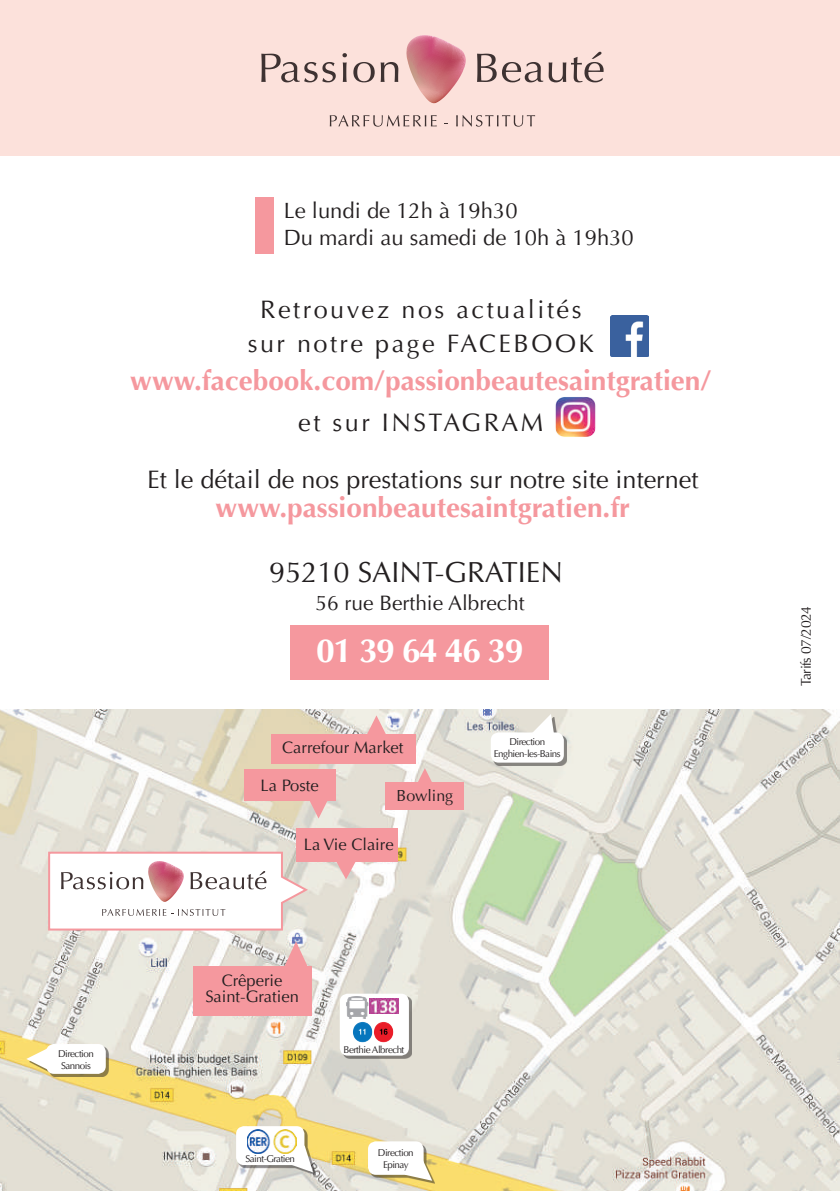
<style>
.page{position:relative;width:840px;height:1191px;background:#fff}
.page>*{position:absolute;margin:0;border:0;box-sizing:border-box;transform-origin:0 0}
.t1{font:700 33.8px "Optima LT";letter-spacing:-.04em;color:#fff}
.t2{font:28.8px "Optima LT";color:#231f20}
.t3{font:700 28px "Optima LT";color:#f5989e}
.t4{font:25.2px/34.6px "Optima LT";letter-spacing:.095em;color:#231f20;text-align:center}
.t5{font:25.2px "Optima LT";color:#231f20}
.t6{font:22px/26.4px "Optima LT";color:#231f20}
.t7{font:20.8px "Optima LT";color:#231f20}
.t8{font:16.6px/16.6px "Optima LT";color:#231f20;text-align:center}
.t9{font:16px "Optima LT";color:#231f20}
.t10{font:14px "Optima LT";letter-spacing:-.03em;color:#231f20}
.t11{font:9.8px/11.8px "Optima LT";letter-spacing:-.05em;color:#231f20;text-align:center}
</style>
<div class="page">
<img style="left:0;top:710px;width:839px;height:481px">
<div style="left:192px;top:966px;width:119px;height:49px;background:#f5989e"></div>
<svg style="left:283px;top:941px;width:25px;height:25px"></svg>
<div style="left:296px;top:828px;width:102px;height:33px;background:#f5989e"></div>
<svg style="left:333px;top:861px;width:25px;height:18px"></svg>
<div style="left:0;top:0;width:839px;height:155px;background:#fce1db"></div>
<div style="left:290px;top:625px;width:259px;height:54px;background:#f5989e"></div>
<div style="left:385px;top:783px;width:79px;height:27px;background:#f5989e"></div>
<svg style="left:412px;top:768px;width:25px;height:15px"></svg>
<div style="left:244px;top:769px;width:91px;height:32px;background:#f5989e"></div>
<svg style="left:307px;top:801px;width:23px;height:17px"></svg>
<div style="left:271px;top:734px;width:144px;height:30px;background:#f5989e"></div>
<svg style="left:363px;top:715px;width:26px;height:19px"></svg>
<div style="left:342px;top:996px;width:69px;height:62px;background:#231f20;opacity:.5"></div>
<div style="left:339px;top:993px;width:69px;height:62px;background:#fff;border-radius:8px"></div>
<img style="left:346px;top:996px;width:22px;height:22px">
<img style="left:369px;top:998px;width:29px;height:15px">
<img style="left:353px;top:1022px;width:40px;height:20px">
<div style="left:239px;top:1128px;width:77px;height:47px;background:#231f20;opacity:.5"></div>
<div style="left:236px;top:1126px;width:68px;height:39px;background:#fff;border-radius:8px"></div>
<svg style="left:286px;top:1145px;width:27px;height:27px"></svg>
<img style="left:247px;top:1129px;width:49px;height:24px">
<div style="left:493px;top:716px;width:73px;height:49px;background:#231f20;opacity:.5"></div>
<div style="left:490px;top:732px;width:73px;height:30px;background:#fff;border-radius:8px"></div>
<svg style="left:530px;top:714px;width:25px;height:19px"></svg>
<div style="left:370px;top:1144px;width:65px;height:39px;background:#231f20;opacity:.5"></div>
<div style="left:368px;top:1141px;width:55px;height:33px;background:#fff;border-radius:8px"></div>
<svg style="left:404px;top:1155px;width:28px;height:25px"></svg>
<div style="left:29px;top:1046px;width:80px;height:30px;background:#231f20;opacity:.5"></div>
<div style="left:46px;top:1044px;width:60px;height:29px;background:#fff;border-radius:8px"></div>
<svg style="left:26px;top:1046px;width:23px;height:25px"></svg>
<img style="left:610px;top:315px;width:38px;height:41px">
<img style="left:555px;top:397px;width:41px;height:40px">
<svg style="left:261px;top:54px;width:74px;height:28px"></svg>
<svg style="left:342px;top:53px;width:5px;height:29px"></svg>
<svg style="left:353px;top:62px;width:21px;height:20px"></svg>
<svg style="left:380px;top:62px;width:18px;height:20px"></svg>
<svg style="left:477px;top:52px;width:126px;height:30px"></svg>
<svg style="left:406px;top:35px;width:59px;height:68px"></svg>
<svg style="left:329px;top:115px;width:107px;height:12px"></svg>
<svg style="left:456px;top:115px;width:79px;height:12px"></svg>
<svg style="left:47px;top:850px;width:263px;height:81px"></svg>
<div style="left:255px;top:197px;width:19px;height:57px;background:#f5989e"></div>
<h3 class="t6" style="left:283px;top:198px;width:351px">Le lundi de 12h à 19h30<br>Du mardi au samedi de 10h à 19h30</h3>
<h3 class="t4" style="left:247px;top:292px;width:347px">Retrouvez nos actualités sur notre page FACEBOOK</h3>
<h3 class="t3" style="left:130px;top:364px;width:582px">www.facebook.com/passionbeautesaintgratien/</h3>
<h3 class="t4" style="left:298px;top:406px;width:246px">et sur INSTAGRAM</h3>
<h3 class="t5" style="left:147px;top:465px;width:552px">Et le détail de nos prestations sur notre site internet</h3>
<h3 class="t3" style="left:215px;top:491px;width:416px">www.passionbeautesaintgratien.fr</h3>
<h2 class="t2" style="left:269px;top:556px;width:295px">95210 SAINT-GRATIEN</h2>
<h3 class="t7" style="left:315px;top:591px;width:210px">56 rue Berthie Albrecht</h3>
<h1 class="t1" style="left:316px;top:631px;width:209px">01 39 64 46 39</h1>
<h3 class="t8" style="left:282px;top:739px;width:123px">Carrefour Market</h3>
<h3 class="t8" style="left:260px;top:777px;width:60px">La Poste</h3>
<h3 class="t9" style="left:396px;top:786px;width:58px">Bowling</h3>
<h3 class="t8" style="left:304px;top:836px;width:91px">La Vie Claire</h3>
<p class="t11" style="left:493px;top:736px;width:68px">Direction<br>Enghien-les-Bains</p>
<p class="t11" style="left:58px;top:1047px;width:37px">Direction<br>Sannois</p>
<h3 class="t8" style="left:205px;top:971px;width:95px">Crêperie<br>Saint-Gratien</h3>
<p class="t11" style="left:245px;top:1152px;width:51px">Saint-Gratien</p>
<p class="t11" style="left:343px;top:1044px;width:62px">Berthie Albrecht</p>
<p class="t11" style="left:377px;top:1147px;width:37px">Direction<br>Epinay</p>
<h3 class="t10" style="left:797px;top:686px;width:82px;rotate:-90deg">Tarifs 07/2024</h3>
</div>
